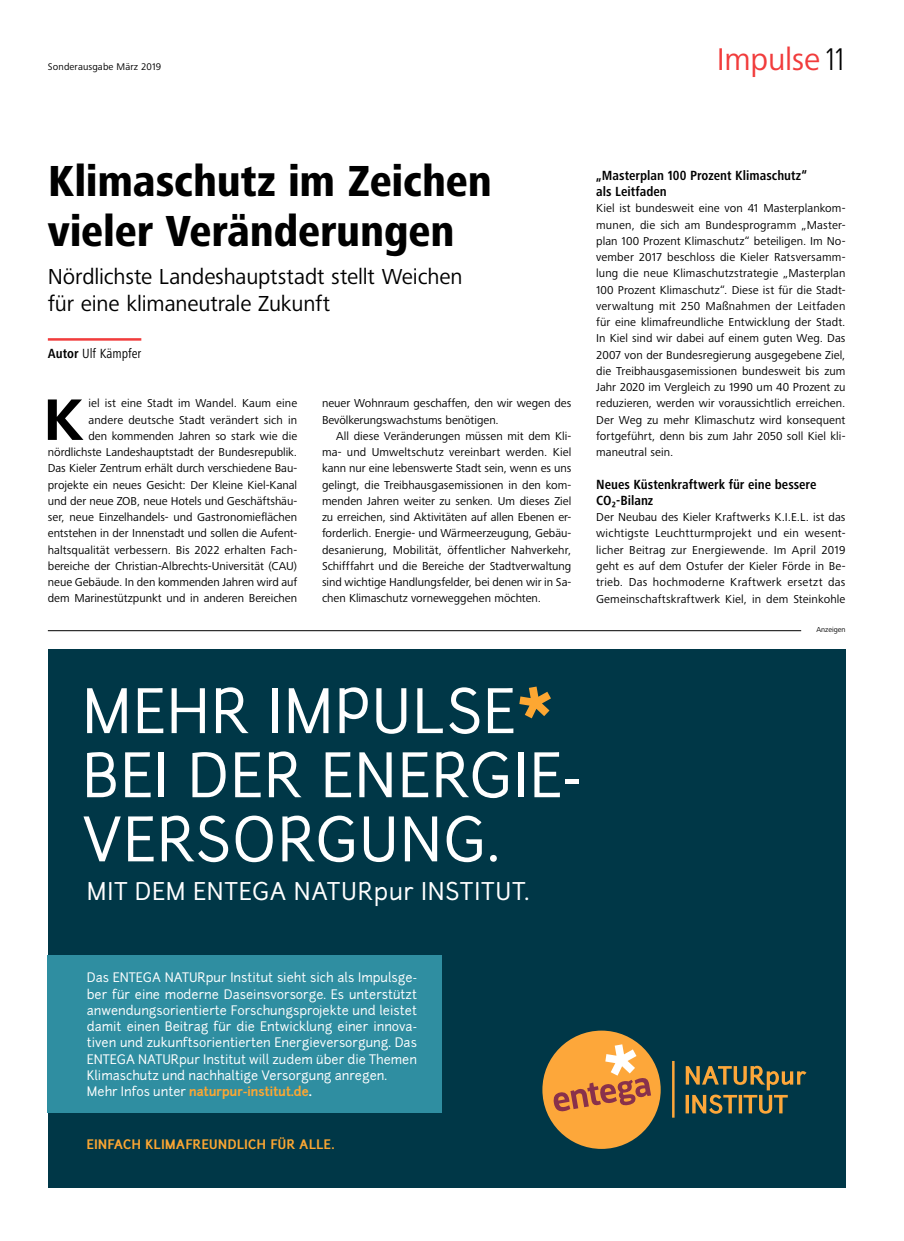
<style>
.page{position:relative;width:904px;height:1241px;background:#fff}
.page>*{position:absolute;margin:0;border:0;box-sizing:border-box;transform-origin:0 0}
.t1{font:700 60.62px "Frutiger Next Pro";color:#000}
.t2{font:58.25px/64.1px "Junction";letter-spacing:.02em;color:#fff}
.t3{font:800 condensed 45px/50px "Frutiger Next Pro";letter-spacing:-.005em;color:#000}
.t4{font:32.5px "Frutiger Next Pro";letter-spacing:-.01em;color:#f13c3c}
.t5{font:23.25px "Junction";letter-spacing:.03em;color:#fff}
.t6{font:22.5px/26.2px "Frutiger Next Pro";letter-spacing:-.005em;color:#000}
.t7{font:700 condensed 13.75px/16.2px "Frutiger Next Pro";color:#000}
.t8{font:condensed 13.75px "Frutiger Next Pro";color:#000}
.t9{font:12.5px/16.2px "Junction";color:#fff}
.t10{font:700 12.5px "Junction";letter-spacing:.035em;color:#fda732}
.t11{font:11.88px/16.2px "Frutiger Next Pro";color:#000;text-align:justify}
.t12{font:10px "Frutiger Next Pro";letter-spacing:.01em;color:#000}
.t13{font:7.5px "Frutiger Next Pro";color:#000}
.s1{font-weight:300;font-stretch:condensed;color:#000}
.s2{font-weight:700}
.s3{font-weight:700;color:#fda732}
</style>
<div class="page">
<div style="left:48px;top:649px;width:797px;height:538px;background:#003747"></div>
<svg style="left:519px;top:686px;width:32px;height:32px"></svg>
<div style="left:542px;top:1030px;width:118px;height:118px;background:#fda73a;border-radius:50%"></div>
<svg style="left:553px;top:1044px;width:98px;height:67px"></svg>
<svg style="left:685px;top:1065px;width:121px;height:48px"></svg>
<hr style="left:672px;top:1060px;width:2px;height:57px;background:#fda73a">
<div style="left:48px;top:955px;width:394px;height:157px;background:#2f8ea1"></div>
<hr style="left:48px;top:630px;width:753px;height:1px;background:#000">
<hr style="left:48px;top:338px;width:93px;height:2px;background:#f13c3c">
<p class="t12" style="left:48px;top:60px;width:115px">Sonderausgabe März 2019</p>
<h3 class="t4" style="left:716px;top:40px;width:130px">Impulse <span class="s1">11</span></h3>
<h3 class="t3" style="left:48px;top:155px;width:445px">Klimaschutz im Zeichen vieler Veränderungen</h3>
<h3 class="t6" style="left:48px;top:263px;width:416px">Nördlichste Landeshauptstadt stellt Weichen für eine klimaneutrale Zukunft</h3>
<p class="t8" style="left:48px;top:346px;width:95px"><span class="s2">Autor</span> Ulf Kämpfer</p>
<h1 class="t1" style="left:43px;top:385px;width:42px">K</h1>
<p class="t11" style="left:48px;top:395px;width:251px;text-align:right">iel ist eine Stadt im Wandel. Kaum eine<br>andere deutsche Stadt verändert sich in<br>den kommenden Jahren so stark wie die nördlichste Landeshauptstadt der Bundesrepublik.<br>Das Kieler Zentrum erhält durch verschiedene Bau&shy;projekte ein neues Gesicht: Der Kleine Kiel-Kanal und der neue ZOB, neue Hotels und Geschäftshäu&shy;ser, neue Einzelhandels- und Gastronomieflächen entstehen in der Innenstadt und sollen die Aufent&shy;haltsqualität verbessern. Bis 2022 erhalten Fach&shy;bereiche der Christian-Albrechts-Universität (CAU) neue Gebäude. In den kommenden Jahren wird auf dem Marinestützpunkt und in anderen Bereichen</p>
<p class="t11" style="left:322px;top:395px;width:251px">neuer Wohnraum geschaffen, den wir wegen des<br>Bevölkerungswachstums benötigen.</p>
<p class="t11" style="left:322px;top:427px;width:251px;text-indent:14px">All diese Veränderungen müssen mit dem Kli&shy;ma- und Umweltschutz vereinbart werden. Kiel kann nur eine lebenswerte Stadt sein, wenn es uns gelingt, die Treibhausgasemissionen in den kom&shy;menden Jahren weiter zu senken. Um dieses Ziel zu erreichen, sind Aktivitäten auf allen Ebenen er&shy;forderlich. Energie- und Wärmeerzeugung, Gebäu&shy;desanierung, Mobilität, öffentlicher Nahverkehr, Schifffahrt und die Bereiche der Stadtverwaltung sind wichtige Handlungsfelder, bei denen wir in Sa&shy;chen Klimaschutz vorneweggehen möchten.</p>
<p class="t7" style="left:596px;top:167px;width:212px">„Masterplan 100 Prozent Klimaschutz“ als Leitfaden</p>
<p class="t11" style="left:596px;top:200px;width:251px">Kiel ist bundesweit eine von 41 Masterplankom&shy;munen, die sich am Bundesprogramm „Master&shy;plan 100 Prozent Klimaschutz“ beteiligen. Im No&shy;vember 2017 beschloss die Kieler Ratsversamm&shy;lung die neue Klimaschutzstrategie „Masterplan 100 Prozent Klimaschutz“. Diese ist für die Stadt&shy;verwaltung mit 250 Maßnahmen der Leitfaden für eine klimafreundliche Entwicklung der Stadt.<br>In Kiel sind wir dabei auf einem guten Weg. Das 2007 von der Bundesregierung ausgegebene Ziel, die Treibhausgasemissionen bundesweit bis zum Jahr 2020 im Vergleich zu 1990 um 40 Prozent zu reduzieren, werden wir voraussichtlich erreichen.<br>Der Weg zu mehr Klimaschutz wird konsequent fortgeführt, denn bis zum Jahr 2050 soll Kiel kli&shy;maneutral sein.</p>
<p class="t7" style="left:596px;top:476px;width:222px">Neues Küstenkraftwerk für eine bessere<br>CO₂-Bilanz</p>
<p class="t11" style="left:596px;top:509px;width:251px">Der Neubau des Kieler Kraftwerks K.I.E.L. ist das wichtigste Leuchtturmprojekt und ein wesent&shy;licher Beitrag zur Energiewende. Im April 2019 geht es auf dem Ostufer der Kieler Förde in Be&shy;trieb. Das hochmoderne Kraftwerk ersetzt das Gemeinschaftskraftwerk Kiel, in dem Steinkohle</p>
<p class="t13" style="left:816px;top:625px;width:31px">Anzeigen</p>
<h2 class="t2" style="left:82px;top:679px;width:501px">MEHR IMPULSE<br>BEI DER ENERGIE-<br>VERSORGUNG.</h2>
<h3 class="t5" style="left:87px;top:876px;width:444px">MIT DEM ENTEGA NATURpur INSTITUT.</h3>
<p class="t9" style="left:87px;top:969px;width:331px">Das ENTEGA NATURpur Institut sieht sich als Impulsge&shy;ber für eine moderne Daseinsvorsorge. Es unterstützt anwendungsorientierte Forschungsprojekte und leistet damit einen Beitrag für die Entwicklung einer innova&shy;tiven und zukunftsorientierten Energieversorgung. Das ENTEGA NATURpur Institut will zudem über die Themen Klimaschutz und nachhaltige Versorgung anregen.<br>Mehr Infos unter <span class="s3">naturpur-institut.de</span><span class="s2">.</span></p>
<p class="t10" style="left:87px;top:1135px;width:249px">EINFACH KLIMAFREUNDLICH FÜR ALLE.</p>
</div>
